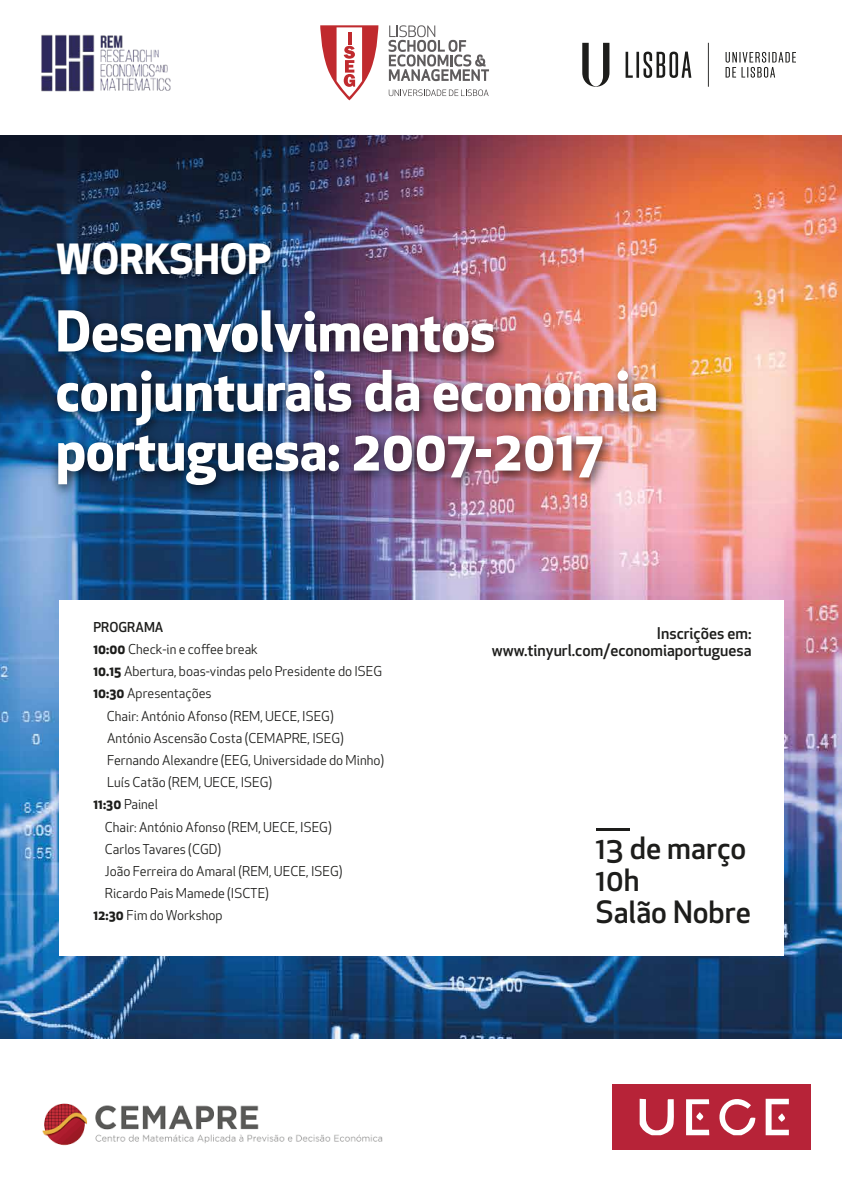
<style>
.page{position:relative;width:842px;height:1191px;background:#fff}
.page>*{position:absolute;margin:0;border:0;box-sizing:border-box;transform-origin:0 0}
.t1{font:700 54.9px/59.5px "Apex New";color:#fff}
.t2{font:700 40.7px "Apex New";color:#fff}
.t3{font:500 30px/32.2px "Apex New";color:#1d1d1b}
.t4{font:500 15.8px/17.1px "Apex New";color:#1d1d1b;text-align:right}
.t5{font:13.3px "Apex New";color:#1d1d1b}
.t6{font:500 13.3px "Apex New";color:#1d1d1b}
.s1{font-weight:700}
</style>
<div class="page">
<img style="left:0;top:135px;width:842px;height:904px">
<img style="left:43px;top:291px;width:632px;height:212px">
<img style="left:43px;top:226px;width:245px;height:77px">
<img style="left:42px;top:1103px;width:341px;height:43px">
<svg style="left:389px;top:89px;width:100px;height:7px"></svg>
<svg style="left:389px;top:25px;width:100px;height:56px"></svg>
<svg style="left:320px;top:25px;width:58px;height:75px"></svg>
<svg style="left:582px;top:43px;width:214px;height:44px"></svg>
<img style="left:41px;top:34px;width:130px;height:58px">
<div style="left:613px;top:1084px;width:198px;height:66px;background:#b72338"></div>
<svg style="left:640px;top:1099px;width:34px;height:36px"></svg>
<svg style="left:719px;top:1099px;width:36px;height:36px"></svg>
<svg style="left:686px;top:1099px;width:23px;height:36px"></svg>
<svg style="left:766px;top:1099px;width:23px;height:36px"></svg>
<div style="left:59px;top:600px;width:724px;height:356px;background:#fff"></div>
<hr style="left:596px;top:828px;width:33px;height:3px;background:#1d1d1b">
<h2 class="t2" style="left:56px;top:229px;width:217px">WORKSHOP</h2>
<h1 class="t1" style="left:56px;top:299px;width:604px">Desenvolvimentos conjunturais da economia portuguesa: 2007-2017</h1>
<p class="t6" style="left:94px;top:618px;width:71px">PROGRAMA</p>
<p class="t5" style="left:94px;top:641px;width:166px"><span class="s1">10:00</span> Check-in e coffee break</p>
<p class="t5" style="left:94px;top:663px;width:290px"><span class="s1">10.15</span> Abertura, boas-vindas pelo Presidente do ISEG</p>
<p class="t5" style="left:94px;top:685px;width:120px"><span class="s1">10:30</span> Apresentações</p>
<p class="t5" style="left:107px;top:707px;width:229px">Chair: António Afonso (REM, UECE, ISEG)</p>
<p class="t5" style="left:107px;top:730px;width:238px">António Ascensão Costa (CEMAPRE, ISEG)</p>
<p class="t5" style="left:107px;top:752px;width:279px">Fernando Alexandre (EEG, Universidade do Minho)</p>
<p class="t5" style="left:107px;top:774px;width:167px">Luís Catão (REM, UECE, ISEG)</p>
<p class="t5" style="left:94px;top:796px;width:66px"><span class="s1">11:30</span> Painel</p>
<p class="t5" style="left:105px;top:818px;width:229px">Chair: António Afonso (REM, UECE, ISEG)</p>
<p class="t5" style="left:105px;top:841px;width:118px">Carlos Tavares (CGD)</p>
<p class="t5" style="left:105px;top:863px;width:239px">João Ferreira do Amaral (REM, UECE, ISEG)</p>
<p class="t5" style="left:105px;top:885px;width:166px">Ricardo Pais Mamede (ISCTE)</p>
<p class="t5" style="left:94px;top:907px;width:131px"><span class="s1">12:30</span> Fim do Workshop</p>
<p class="t4" style="left:492px;top:625px;width:261px">Inscrições em: www.tinyurl.com/economiaportuguesa</p>
<h3 class="t3" style="left:596px;top:831px;width:157px">13 de março<br>10h<br>Salão Nobre</h3>
</div>
